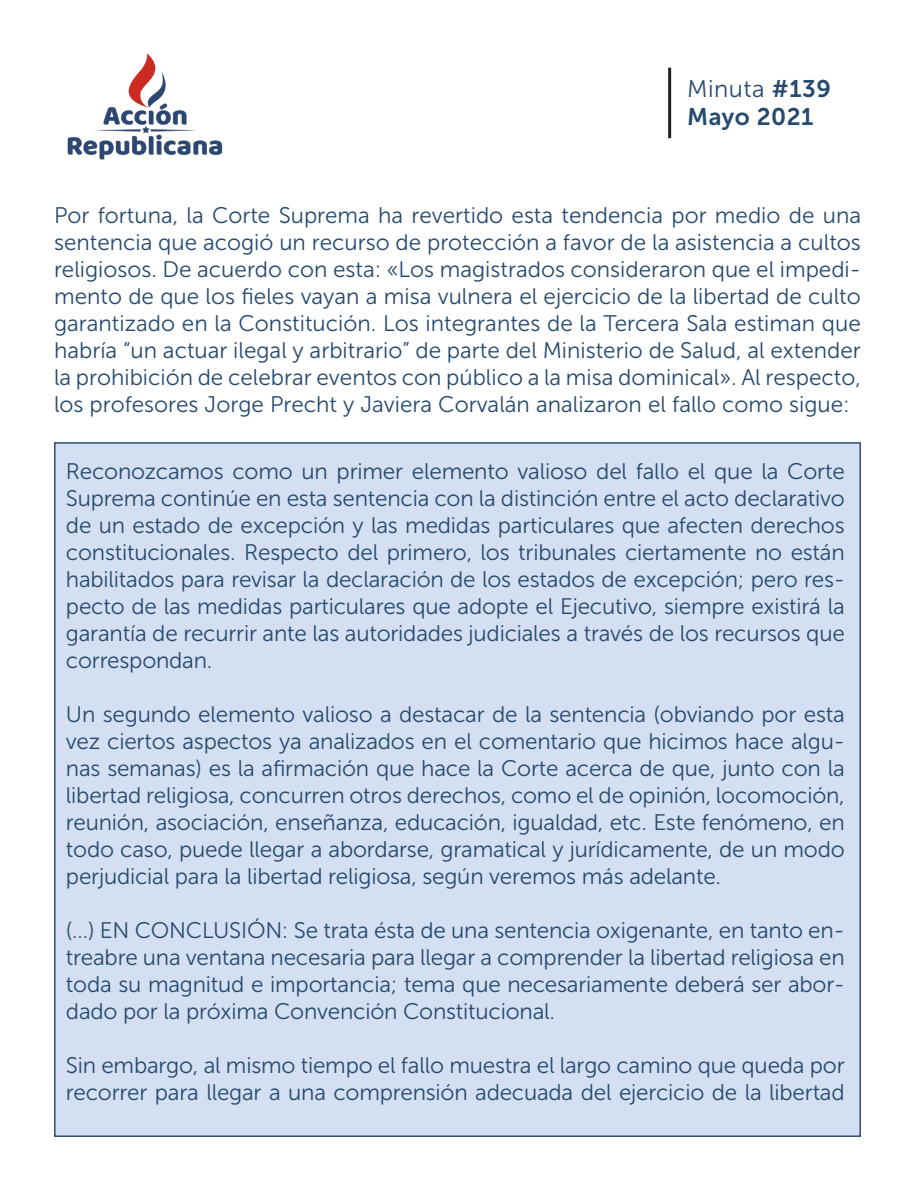
<style>
.page{position:relative;width:915px;height:1191px;background:#fff}
.page>*{position:absolute;margin:0;border:0;box-sizing:border-box;transform-origin:0 0}
.t1{font:24px "Museo Sans 300";letter-spacing:.02em;color:#254a6f}
.t2{font:24px "Museo Sans 700";letter-spacing:.02em;color:#254a6f}
.t3{font:22.5px/27px "Museo Sans 300";letter-spacing:-.01em;color:#254a6f;text-align:justify}
.s1{font-family:"Museo Sans 700"}
</style>
<div class="page">
<img style="left:67px;top:53px;width:155px;height:107px">
<hr style="left:668px;top:68px;width:3px;height:70px;background:#231f20">
<div style="left:54px;top:442px;width:806px;height:695px;background:#d4e0f1;border:2px solid #304c73"></div>
<p class="t1" style="left:686px;top:75px;width:145px">Minuta <span class="s1">#139</span></p>
<p class="t2" style="left:686px;top:104px;width:128px">Mayo 2021</p>
<p class="t3" style="left:54px;top:202px;width:808px">Por fortuna, la Corte Suprema ha revertido esta tendencia por medio de una sentencia que acogió un recurso de protección a favor de la asistencia a cultos religiosos. De acuerdo con esta: «Los magistrados consideraron que el impedi&shy;mento de que los fieles vayan a misa vulnera el ejercicio de la libertad de culto garantizado en la Constitución. Los integrantes de la Tercera Sala estiman que habría “un actuar ilegal y arbitrario” de parte del Ministerio de Salud, al extender la prohibición de celebrar eventos con público a la misa dominical». Al respecto, los profesores Jorge Precht y Javiera Corvalán analizaron el fallo como sigue:</p>
<p class="t3" style="left:66px;top:458px;width:780px">Reconozcamos como un primer elemento valioso del fallo el que la Corte Suprema continúe en esta sentencia con la distinción entre el acto declarativo de un estado de excepción y las medidas particulares que afecten derechos constitucionales. Respecto del primero, los tribunales ciertamente no están habilitados para revisar la declaración de los estados de excepción; pero res&shy;pecto de las medidas particulares que adopte el Ejecutivo, siempre existirá la garantía de recurrir ante las autoridades judiciales a través de los recursos que correspondan.</p>
<p class="t3" style="left:66px;top:701px;width:780px">Un segundo elemento valioso a destacar de la sentencia (obviando por esta vez ciertos aspectos ya analizados en el comentario que hicimos hace algu&shy;nas semanas) es la afirmación que hace la Corte acerca de que, junto con la libertad religiosa, concurren otros derechos, como el de opinión, locomoción, reunión, asociación, enseñanza, educación, igualdad, etc. Este fenómeno, en todo caso, puede llegar a abordarse, gramatical y jurídicamente, de un modo perjudicial para la libertad religiosa, según veremos más adelante.</p>
<p class="t3" style="left:66px;top:917px;width:780px">(…) EN CONCLUSIÓN: Se trata ésta de una sentencia oxigenante, en tanto en&shy;treabre una ventana necesaria para llegar a comprender la libertad religiosa en toda su magnitud e importancia; tema que necesariamente deberá ser abor&shy;dado por la próxima Convención Constitucional.</p>
<p class="t3" style="left:66px;top:1052px;width:780px">Sin embargo, al mismo tiempo el fallo muestra el largo camino que queda por recorrer para llegar a una comprensión adecuada del ejercicio de la libertad</p>
</div>
